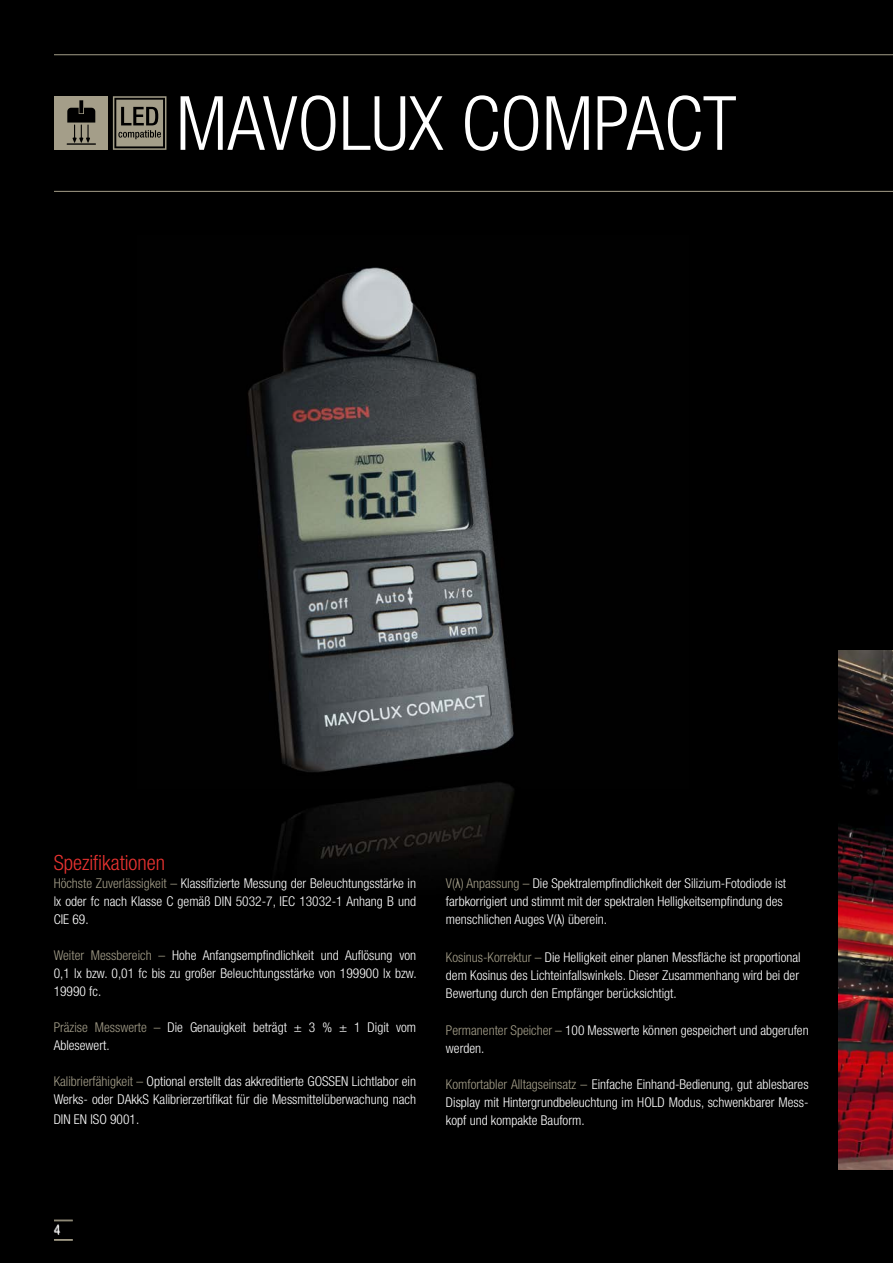
<style>
.page{position:relative;width:893px;height:1263px;background:#000}
.page>*{position:absolute;margin:0;border:0;box-sizing:border-box;transform-origin:0 0}
.t1{font:300 condensed 75px "Helvetica Neue LT Std";color:#fff}
.t2{font:300 condensed 21px "Helvetica Neue LT Std";color:#e73230}
.t3{font:300 condensed 13.5px/18px "Helvetica Neue LT Std";color:#fff;text-align:justify}
.s1{color:#a49e89}
.s2{font-family:"Arial Narrow";font-weight:400;font-stretch:normal;color:#a49e89}
.s3{font-family:"Arial Narrow";font-weight:400;font-stretch:normal}
</style>
<div class="page">
<img style="left:248px;top:267px;width:266px;height:593px">
<svg style="left:54px;top:1220px;width:19px;height:1px"></svg>
<svg style="left:54px;top:1239px;width:19px;height:2px"></svg>
<img style="left:839px;top:651px;width:54px;height:518px">
<div style="left:54px;top:96px;width:54px;height:54px;background:#a49e89"></div>
<svg style="left:67px;top:100px;width:29px;height:45px"></svg>
<hr style="left:54px;top:191px;width:839px;height:1px;background:#a49e89">
<hr style="left:54px;top:54px;width:839px;height:1px;background:#a49e89">
<svg style="left:113px;top:96px;width:53px;height:54px"></svg>
<h1 class="t1" style="left:176px;top:80px;width:562px">MAVOLUX COMPACT</h1>
<h2 class="t2" style="left:54px;top:851px;width:113px">Spezifikationen</h2>
<p class="t3" style="left:54px;top:874px;width:364px"><span class="s1">Höchste Zuverlässigkeit –</span> Klassifizierte Messung der Beleuchtungsstärke in lx oder fc nach Klasse C gemäß DIN 5032-7, IEC 13032-1 Anhang B und CIE 69.</p>
<p class="t3" style="left:54px;top:946px;width:364px"><span class="s1">Weiter Messbereich –</span> Hohe Anfangsempfindlichkeit und Auflösung von 0,1 lx bzw. 0,01 fc bis zu großer Beleuchtungsstärke von 199900 lx bzw.<br>19990 fc.</p>
<p class="t3" style="left:54px;top:1018px;width:364px"><span class="s1">Präzise Messwerte –</span> Die Genauigkeit beträgt ± 3 % ± 1 Digit vom<br>Ablesewert.</p>
<p class="t3" style="left:54px;top:1072px;width:364px"><span class="s1">Kalibrierfähigkeit –</span> Optional erstellt das akkreditierte GOSSEN Lichtlabor ein<br>Werks- oder DAkkS Kalibrierzertifikat für die Messmittelüberwachung nach</p>
<p class="t3" style="left:54px;top:1110px;width:87px">DIN EN ISO 9001.</p>
<p class="t3" style="left:446px;top:874px;width:342px;text-align:left"><span class="s1">V(</span><span class="s2">λ</span><span class="s1">) Anpassung –</span> Die Spektralempfindlichkeit der Silizium-Fotodiode ist farbkorrigiert und stimmt mit der spektralen Helligkeitsempfindung des menschlichen Auges V(<span class="s3">λ</span>) überein.</p>
<p class="t3" style="left:446px;top:948px;width:356px"><span class="s1">Kosinus-Korrektur –</span> Die Helligkeit einer planen Messfläche ist proportional dem Kosinus des Lichteinfallswinkels. Dieser Zusammenhang wird bei der Bewertung durch den Empfänger berücksichtigt.</p>
<p class="t3" style="left:446px;top:1021px;width:364px"><span class="s1">Permanenter Speicher –</span> 100 Messwerte können gespeichert und abgerufen werden.</p>
<p class="t3" style="left:446px;top:1075px;width:364px"><span class="s1">Komfortabler Alltagseinsatz –</span> Einfache Einhand-Bedienung, gut ablesbares Display mit Hintergrundbeleuchtung im HOLD Modus, schwenkbarer Mess&shy;kopf und kompakte Bauform.</p>
<p class="t3" style="left:54px;top:1221px;width:8px">4</p>
</div>
